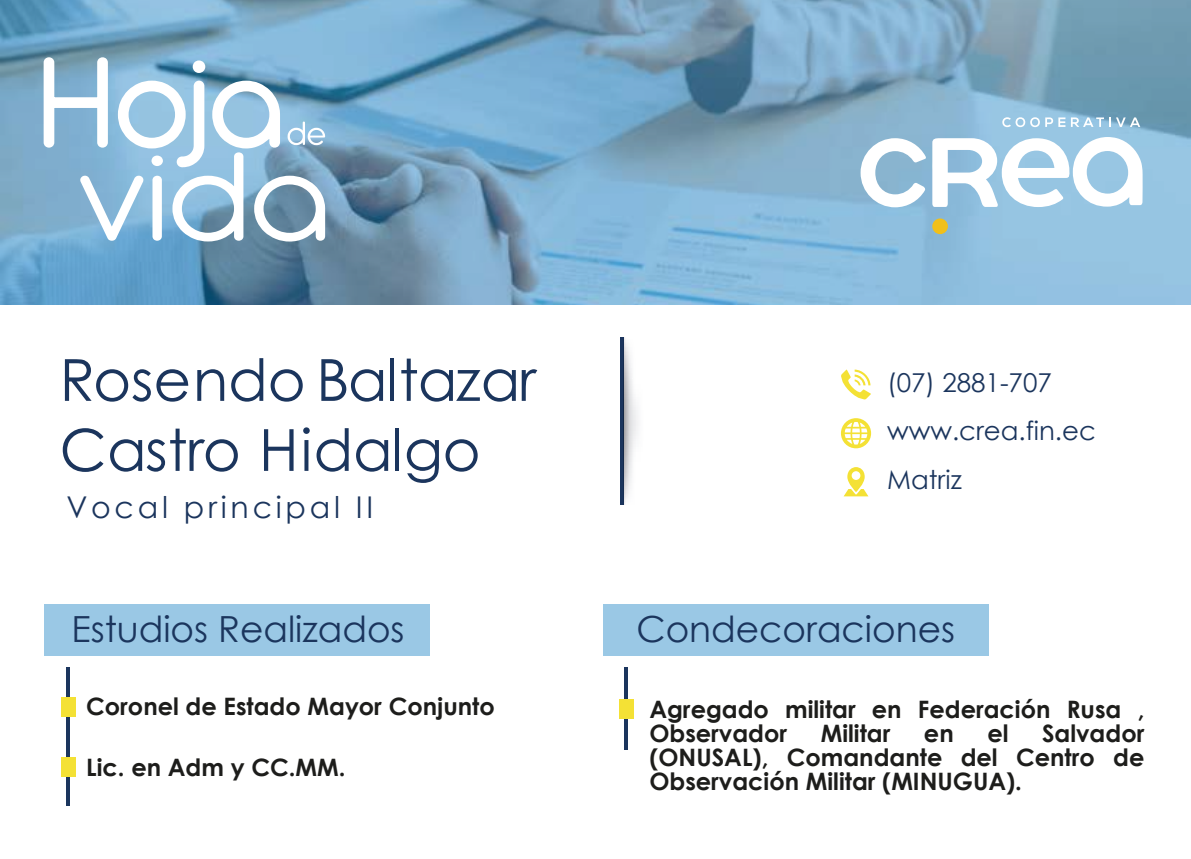
<style>
.page{position:relative;width:1191px;height:859px;background:#fff}
.page>*{position:absolute;margin:0;border:0;box-sizing:border-box;transform-origin:0 0}
.t1{font:58px/70px "Century Gothic";letter-spacing:-.005em;color:#1b355d}
.t2{font:36px "Century Gothic";color:#1b355d}
.t3{font:30px "Century Gothic";letter-spacing:.125em;color:#1b355d}
.t4{font:26px/48.6px "Century Gothic";color:#1b355d}
.t5{font:700 24px/24px "Century Gothic";color:#1d1d1b}
</style>
<div class="page">
<svg style="left:0;top:0;width:1191px;height:305px;background:#7aa8c7"></svg>
<svg style="left:42px;top:56px;width:283px;height:186px"></svg>
<div style="left:45px;top:604px;width:385px;height:52px;background:#9ac8e5"></div>
<div style="left:603px;top:604px;width:386px;height:52px;background:#9ac8e5"></div>
<div style="left:832px;top:458px;width:48px;height:48px;border:2px solid #fff;border-radius:50%"></div>
<svg style="left:844px;top:467px;width:24px;height:29px"></svg>
<svg style="left:841px;top:369px;width:30px;height:31px"></svg>
<div style="left:832px;top:361px;width:48px;height:47px;border:2px solid #fff;border-radius:50%"></div>
<svg style="left:841px;top:418px;width:30px;height:30px"></svg>
<div style="left:832px;top:409px;width:48px;height:48px;border:2px solid #fff;border-radius:50%"></div>
<hr style="left:620px;top:337px;width:3px;height:168px;background:#1b355d">
<svg style="left:623px;top:337px;width:15px;height:168px"></svg>
<hr style="left:624px;top:667px;width:4px;height:83px;background:#1b355d">
<hr style="left:66px;top:667px;width:4px;height:139px;background:#1b355d">
<div style="left:61px;top:697px;width:14px;height:20px;background:#f4e135"></div>
<div style="left:61px;top:758px;width:14px;height:19px;background:#f4e135"></div>
<div style="left:619px;top:699px;width:14px;height:19px;background:#f4e135"></div>
<svg style="left:860px;top:138px;width:66px;height:69px"></svg>
<div style="left:932px;top:218px;width:16px;height:16px;background:#f1c01a;border-radius:50%"></div>
<svg style="left:932px;top:137px;width:210px;height:70px"></svg>
<svg style="left:1002px;top:117px;width:63px;height:10px"></svg>
<svg style="left:1071px;top:117px;width:69px;height:10px"></svg>
<h1 class="t1" style="left:60px;top:344px;width:478px">Rosendo Baltazar<br>Castro Hidalgo</h1>
<p class="t3" style="left:66px;top:486px;width:308px">Vocal principal II</p>
<p class="t4" style="left:887px;top:358px;width:210px">(07) 2881-707 www.crea.fin.ec<br>Matriz</p>
<h2 class="t2" style="left:71px;top:604px;width:335px">Estudios Realizados</h2>
<h2 class="t2" style="left:636px;top:603px;width:320px">Condecoraciones</h2>
<p class="t5" style="left:86px;top:693px;width:410px">Coronel de Estado Mayor Conjunto</p>
<p class="t5" style="left:86px;top:754px;width:261px">Lic. en Adm y CC.MM.</p>
<p class="t5" style="left:649px;top:696px;width:496px">Agregado militar en Federación Rusa ,<br>Observador</p>
<p class="t5" style="left:820px;top:720px;width:71px">Militar</p>
<p class="t5" style="left:924px;top:720px;width:31px">en</p>
<p class="t5" style="left:987px;top:720px;width:23px">el</p>
<p class="t5" style="left:649px;top:720px;width:496px;text-align:justify;text-indent:393px">Salvador (ONUSAL), Comandante del Centro de Observación Militar (MINUGUA).</p>
</div>
